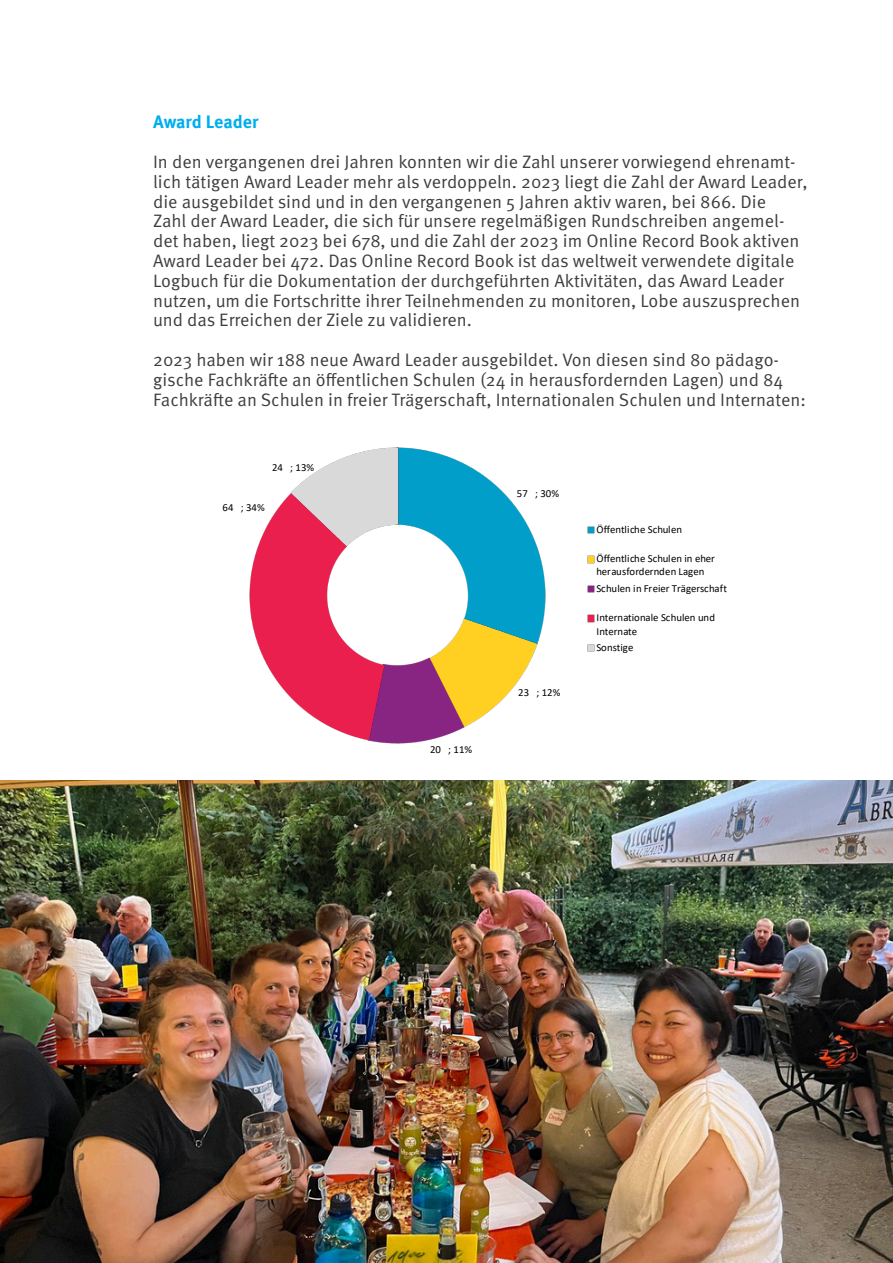
<style>
.page{position:relative;width:893px;height:1263px;background:#fff}
.page>*{position:absolute;margin:0;border:0;box-sizing:border-box;transform-origin:0 0}
.Vor_Ü2{font:18px/19.8px "Meta Pro Norm";color:#3e3e3f}
.Vor_Ü2-2{font:700 18px "Meta Pro";color:#00aeef}
.t1{font:10.8px/13.2px "Calibri";color:#000}
</style>
<div class="page">
<img style="left:398px;top:447px;width:148px;height:198px">
<img style="left:429px;top:618px;width:108px;height:110px">
<img style="left:370px;top:658px;width:94px;height:86px">
<img style="left:249px;top:494px;width:135px;height:247px">
<img style="left:290px;top:447px;width:108px;height:100px">
<svg style="left:587px;top:526px;width:8px;height:7px"></svg>
<svg style="left:587px;top:556px;width:8px;height:7px"></svg>
<svg style="left:587px;top:585px;width:8px;height:8px"></svg>
<svg style="left:587px;top:615px;width:8px;height:7px"></svg>
<svg style="left:587px;top:644px;width:8px;height:8px"></svg>
<img style="left:0;top:780px;width:893px;height:483px">
<p class="Vor_Ü2-2" style="left:153px;top:108px;width:107px">Award Leader</p>
<p class="Vor_Ü2" style="left:153px;top:151px;width:656px">In den vergangenen drei Jahren konnten wir die Zahl unserer vorwiegend ehrenamt&shy;lich tätigen Award Leader mehr als verdoppeln. 2023 liegt die Zahl der Award Leader, die ausgebildet sind und in den vergangenen 5 Jahren aktiv waren, bei 866. Die<br>Zahl der Award Leader, die sich für unsere regelmäßigen Rundschreiben angemel&shy;det haben, liegt 2023 bei 678, und die Zahl der 2023 im Online Record Book aktiven Award Leader bei 472. Das Online Record Book ist das weltweit verwendete digitale Logbuch für die Dokumentation der durchgeführten Aktivitäten, das Award Leader nutzen, um die Fortschritte ihrer Teilnehmenden zu monitoren, Lobe auszusprechen und das Erreichen der Ziele zu validieren.</p>
<p class="Vor_Ü2" style="left:153px;top:349px;width:654px">2023 haben wir 188 neue Award Leader ausgebildet. Von diesen sind 80 pädago&shy;gische Fachkräfte an öffentlichen Schulen (24 in herausfordernden Lagen) und 84<br>Fachkräfte an Schulen in freier Trägerschaft, Internationalen Schulen und Internaten:</p>
<p class="t1" style="left:272px;top:461px;width:44px">24 ; 13%</p>
<p class="t1" style="left:223px;top:501px;width:44px">64 ; 34%</p>
<p class="t1" style="left:430px;top:742px;width:44px">20 ; 11%</p>
<p class="t1" style="left:517px;top:486px;width:44px">57 ; 30%</p>
<p class="t1" style="left:518px;top:685px;width:44px">23 ; 12%</p>
<p class="t1" style="left:596px;top:522px;width:87px">Öffentliche Schulen</p>
<p class="t1" style="left:596px;top:552px;width:120px">Öffentliche Schulen in eher herausfordernden Lagen</p>
<p class="t1" style="left:596px;top:581px;width:132px">Schulen in Freier Trägerschaft</p>
<p class="t1" style="left:596px;top:611px;width:120px">Internationale Schulen und<br>Internate</p>
<p class="t1" style="left:596px;top:640px;width:39px">Sonstige</p>
</div>
